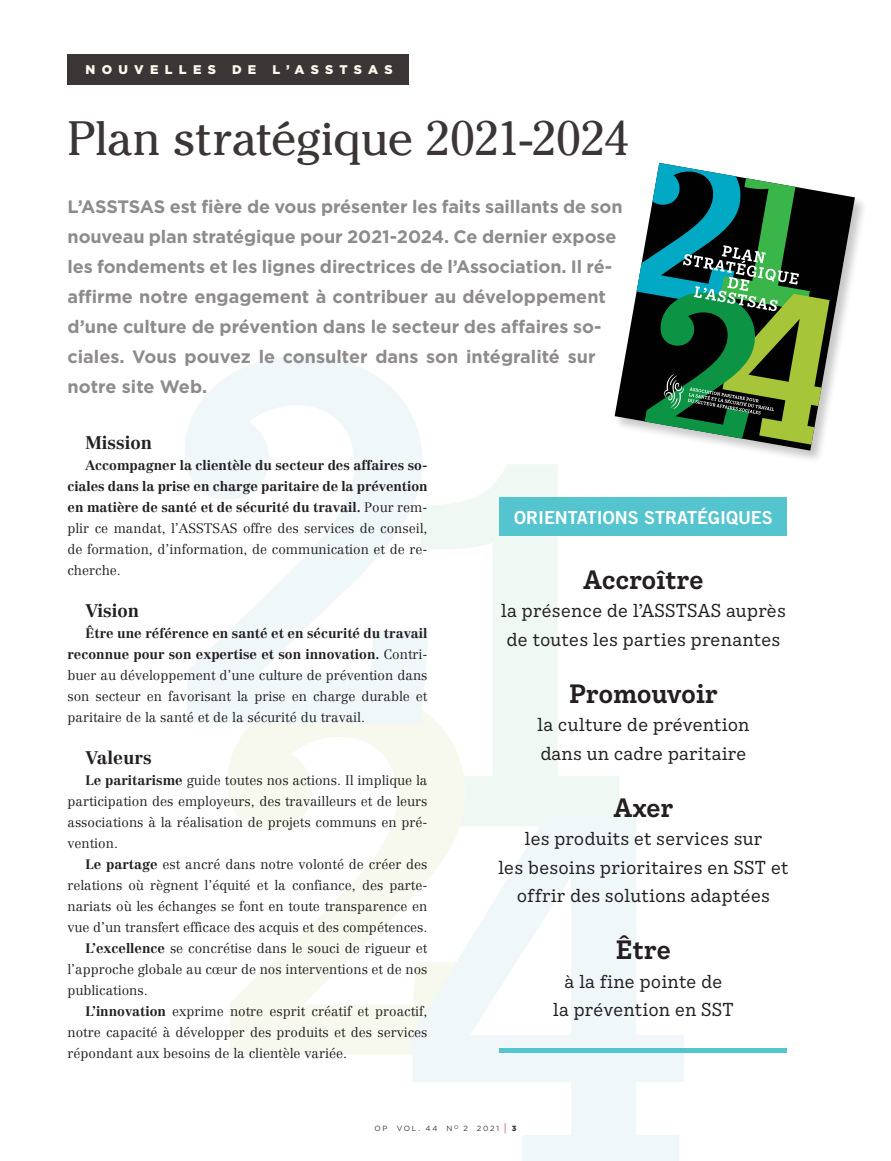
<style>
.page{position:relative;width:891px;height:1161px;background:#fff}
.page>*{position:absolute;margin:0;border:0;box-sizing:border-box;transform-origin:0 0}
.t1{font:48px "Cheltenham";letter-spacing:-.02em;color:#3b3635}
.ARTICLES-texte{font:600 25.5px "Ivy Style TW";color:#231f20}
.t2{font:700 18px/30px "Gotham";letter-spacing:-.005em;color:#8e8b8b}
.ARTICLES-texte-2{font:18px "Ivy Style TW";color:#231f20}
.ARTICLES-titres{font:18px "Trade Gothic Bold Two";color:#fff}
.ARTICLES-titres-2{font:700 18px "Centennial";color:#231f20}
.ARTICLES-texte-3{font:300 13.5px/21px "Centennial";color:#231f20;text-align:justify}
.ARTICLES-texte-4{font:700 13.5px/21px "Centennial";color:#231f20;text-align:justify}
.t3{font:900 12.6px "Gotham";letter-spacing:.5em;color:#fbf8ec}
.t4{font:7.5px "Gotham";letter-spacing:.235em;color:#3b3635}
.s1{font-weight:300}
.s2{font-weight:700}
.s3{font-size:11.25px;color:#bc1446}
.s4{font-weight:900}
</style>
<div class="page">
<svg style="left:429px;top:464px;width:190px;height:353px"></svg>
<svg style="left:228px;top:687px;width:244px;height:368px;fill:#f7f9ef"></svg>
<svg style="left:412px;top:817px;width:272px;height:344px;fill:#f4f9f9"></svg>
<svg style="left:185px;top:356px;width:244px;height:367px;fill:#eff7f9"></svg>
<div style="left:68px;top:54px;width:341px;height:30px;background:#3b3635"></div>
<div style="left:613px;top:161px;width:255px;height:303px;background:#231f20;opacity:.25"></div>
<svg style="left:615px;top:163px;width:240px;height:288px"></svg>
<svg style="left:628px;top:163px;width:205px;height:285px;background:#487455"></svg>
<div style="left:500px;top:498px;width:288px;height:38px;background:#54c5cf"></div>
<div style="left:500px;top:1048px;width:288px;height:5px;background:#54c5cf"></div>
<p class="t3" style="left:86px;top:60px;width:132px">NOUVELLES</p>
<p class="t3" style="left:232px;top:60px;width:26px">D E</p>
<p class="t3" style="left:272px;top:60px;width:122px">L’ASSTSAS</p>
<p class="t1" style="left:68px;top:109px;width:563px">Plan stratégique 2021-2024</p>
<p class="t2" style="left:68px;top:192px;width:557px">L’ASSTSAS est fière de vous présenter les faits saillants de son nouveau plan stratégique pour 2021-2024. Ce dernier expose les fondements et les lignes directrices de l’Association. Il ré&shy;affirme notre engagement à contribuer au développement d’une culture de prévention dans le secteur des affaires so&shy;ciales. Vous pouvez le consulter dans son intégralité sur notre site Web.</p>
<p class="ARTICLES-titres-2" style="left:86px;top:432px;width:68px">Mission</p>
<p class="ARTICLES-texte-4" style="left:68px;top:455px;width:362px;text-indent:18px">Accompagner la clientèle du secteur des affaires so&shy;ciales dans la prise en charge paritaire de la prévention en matière de santé et de sécurité du travail. <span class="s1">Pour rem&shy;plir ce mandat, l’ASSTSAS offre des services de conseil, de formation, d’information, de communication et de re&shy;cherche.</span></p>
<p class="ARTICLES-titres-2" style="left:86px;top:600px;width:55px">Vision</p>
<p class="ARTICLES-texte-3" style="left:68px;top:623px;width:362px;text-indent:18px"><span class="s2">Être une référence en santé et en sécurité du travail reconnue pour son expertise et son innovation.</span> Contri&shy;buer au développement d’une culture de prévention dans son secteur en favorisant la prise en charge durable et paritaire de la santé et de la sécurité du travail.</p>
<p class="ARTICLES-titres-2" style="left:86px;top:747px;width:68px">Valeurs</p>
<p class="ARTICLES-texte-3" style="left:68px;top:770px;width:361px;text-indent:18px"><span class="s2">Le paritarisme</span> guide toutes nos actions. Il implique la participation des employeurs, des travailleurs et de leurs associations à la réalisation de projets communs en pré&shy;vention.</p>
<p class="ARTICLES-texte-3" style="left:68px;top:854px;width:362px;text-indent:18px"><span class="s2">Le partage</span> est ancré dans notre volonté de créer des relations où règnent l’équité et la confiance, des parte&shy;nariats où les échanges se font en toute transparence en vue d’un transfert efficace des acquis et des compétences.</p>
<p class="ARTICLES-texte-3" style="left:68px;top:938px;width:362px;text-indent:18px"><span class="s2">L’excellence</span> se concrétise dans le souci de rigueur et l’approche globale au cœur de nos interventions et de nos publications.</p>
<p class="ARTICLES-texte-3" style="left:68px;top:1001px;width:362px;text-indent:18px"><span class="s2">L’innovation</span> exprime notre esprit créatif et proactif, notre capacité à développer des produits et des services répondant aux besoins de la clientèle variée.</p>
<p class="ARTICLES-titres" style="left:514px;top:506px;width:260px">ORIENTATIONS STRATÉGIQUES</p>
<p class="ARTICLES-texte" style="left:583px;top:560px;width:122px">Accroître</p>
<p class="ARTICLES-texte-2" style="left:501px;top:598px;width:287px">la présence de l’ASSTSAS auprès</p>
<p class="ARTICLES-texte-2" style="left:507px;top:626px;width:275px">de toutes les parties prenantes</p>
<p class="ARTICLES-texte" style="left:569px;top:674px;width:150px">Promouvoir</p>
<p class="ARTICLES-texte-2" style="left:537px;top:712px;width:214px">la culture de prévention</p>
<p class="ARTICLES-texte-2" style="left:540px;top:740px;width:208px">dans un cadre paritaire</p>
<p class="ARTICLES-texte" style="left:613px;top:788px;width:62px">Axer</p>
<p class="ARTICLES-texte-2" style="left:524px;top:826px;width:240px">les produits et services sur</p>
<p class="ARTICLES-texte-2" style="left:498px;top:854px;width:292px">les besoins prioritaires en SST et</p>
<p class="ARTICLES-texte-2" style="left:517px;top:883px;width:255px">offrir des solutions adaptées</p>
<p class="ARTICLES-texte" style="left:616px;top:930px;width:57px">Être</p>
<p class="ARTICLES-texte-2" style="left:564px;top:968px;width:160px">à la fine pointe de</p>
<p class="ARTICLES-texte-2" style="left:553px;top:997px;width:183px">la prévention en SST</p>
<p class="t4" style="left:375px;top:1124px;width:143px">OP VOL. 44 N<sup>O</sup> 2 2021 <span class="s3">|</span> <span class="s4">3</span></p>
</div>
